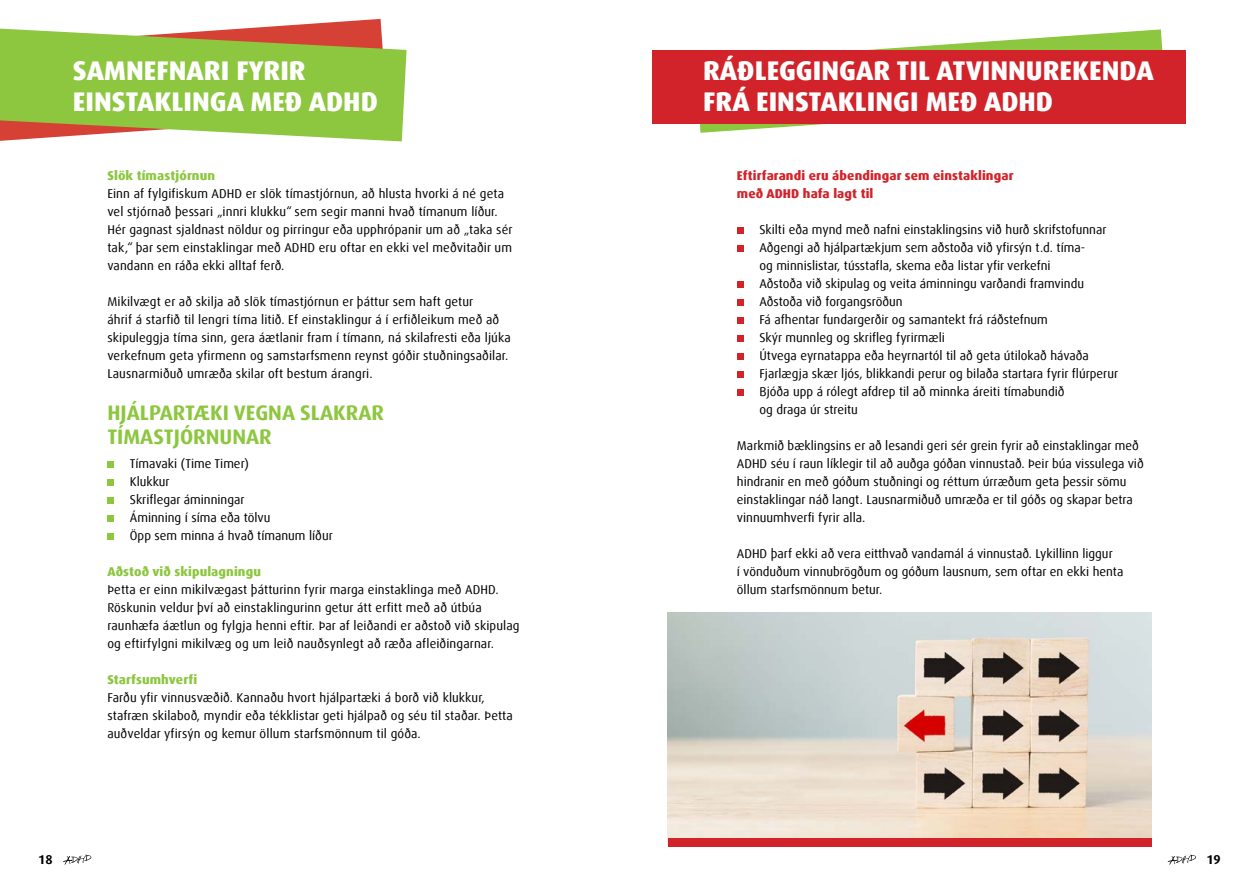
<style>
.page{position:relative;width:1259px;height:893px;background:#fff}
.page>*{position:absolute;margin:0;border:0;box-sizing:border-box;transform-origin:0 0}
.t1{font:800 27px/31.5px "Dax Offc Pro";color:#fff}
.t2{font:700 21px/24px "Dax Offc Pro";color:#8dc63f}
.t3{font:12.75px/18px "Dax Offc Pro";color:#000}
.t4{font:800 12.75px/18px "Dax Offc Pro";letter-spacing:.01em;color:#d2232a}
.t5{font:800 12.75px "Dax Offc Pro";letter-spacing:.01em;color:#8dc63f}
.t6{font:700 12.75px "Dax Offc Pro";color:#000}
</style>
<div class="page">
<svg style="left:63px;top:855px;width:29px;height:10px"></svg>
<svg style="left:1167px;top:855px;width:29px;height:10px"></svg>
<div style="left:107px;top:461px;width:7px;height:6px;background:#8dc63f"></div>
<div style="left:107px;top:479px;width:7px;height:6px;background:#8dc63f"></div>
<div style="left:107px;top:497px;width:7px;height:6px;background:#8dc63f"></div>
<div style="left:107px;top:515px;width:7px;height:6px;background:#8dc63f"></div>
<div style="left:107px;top:533px;width:7px;height:6px;background:#8dc63f"></div>
<svg style="left:0;top:19px;width:382px;height:10px"></svg>
<svg style="left:0;top:29px;width:406px;height:112px;background:#9dbd4d"></svg>
<svg style="left:737px;top:227px;width:6px;height:6px"></svg>
<svg style="left:737px;top:245px;width:6px;height:6px"></svg>
<svg style="left:737px;top:281px;width:6px;height:6px"></svg>
<svg style="left:737px;top:299px;width:6px;height:6px"></svg>
<svg style="left:737px;top:317px;width:6px;height:6px"></svg>
<svg style="left:737px;top:335px;width:6px;height:6px"></svg>
<svg style="left:737px;top:353px;width:6px;height:6px"></svg>
<svg style="left:737px;top:371px;width:6px;height:6px"></svg>
<svg style="left:737px;top:389px;width:6px;height:6px"></svg>
<svg style="left:700px;top:29px;width:463px;height:104px"></svg>
<div style="left:652px;top:50px;width:534px;height:74px;background:#d2232a"></div>
<img style="left:668px;top:612px;width:483px;height:226px">
<div style="left:668px;top:838px;width:483px;height:8px;background:#d2232a"></div>
<h1 class="t1" style="left:73px;top:55px;width:306px">SAMNEFNARI FYRIR<br>EINSTAKLINGA MEÐ ADHD</h1>
<p class="t5" style="left:107px;top:167px;width:109px">Slök tímastjórnun</p>
<p class="t3" style="left:107px;top:185px;width:407px">Einn af fylgifiskum ADHD er slök tímastjórnun, að hlusta hvorki á né geta vel stjórnað þessari „innri klukku“ sem segir manni hvað tímanum líður.<br>Hér gagnast sjaldnast nöldur og pirringur eða upphrópanir um að „taka sér tak,“ þar sem einstaklingar með ADHD eru oftar en ekki vel meðvitaðir um vandann en ráða ekki alltaf ferð.</p>
<p class="t3" style="left:107px;top:293px;width:405px">Mikilvægt er að skilja að slök tímastjórnun er þáttur sem haft getur<br>áhrif á starfið til lengri tíma litið. Ef einstaklingur á í erfiðleikum með að skipuleggja tíma sinn, gera áætlanir fram í tímann, ná skilafresti eða ljúka verkefnum geta yfirmenn og samstarfsmenn reynst góðir stuðningsaðilar.<br>Lausnarmiðuð umræða skilar oft bestum árangri.</p>
<h2 class="t2" style="left:107px;top:401px;width:278px">HJÁLPARTÆKI VEGNA SLAKRAR<br>TÍMASTJÓRNUNAR</h2>
<p class="t3" style="left:130px;top:455px;width:204px">Tímavaki (Time Timer)<br>Klukkur<br>Skriflegar áminningar<br>Áminning í síma eða tölvu<br>Öpp sem minna á hvað tímanum líður</p>
<p class="t5" style="left:107px;top:563px;width:155px">Aðstoð við skipulagningu</p>
<p class="t3" style="left:107px;top:581px;width:414px">Þetta er einn mikilvægast þátturinn fyrir marga einstaklinga með ADHD.<br>Röskunin veldur því að einstaklingurinn getur átt erfitt með að útbúa raunhæfa áætlun og fylgja henni eftir. Þar af leiðandi er aðstoð við skipulag og eftirfylgni mikilvæg og um leið nauðsynlegt að ræða afleiðingarnar.</p>
<p class="t5" style="left:107px;top:671px;width:91px">Starfsumhverfi</p>
<p class="t3" style="left:107px;top:689px;width:407px">Farðu yfir vinnusvæðið. Kannaðu hvort hjálpartæki á borð við klukkur, stafræn skilaboð, myndir eða tékklistar geti hjálpað og séu til staðar. Þetta auðveldar yfirsýn og kemur öllum starfsmönnum til góða.</p>
<h1 class="t1" style="left:703px;top:55px;width:452px">RÁÐLEGGINGAR TIL ATVINNUREKENDA<br>FRÁ EINSTAKLINGI MEÐ ADHD</h1>
<p class="t4" style="left:737px;top:167px;width:278px">Eftirfarandi eru ábendingar sem einstaklingar með ADHD hafa lagt til</p>
<p class="t3" style="left:759px;top:221px;width:360px">Skilti eða mynd með nafni einstaklingsins við hurð skrifstofunnar Aðgengi að hjálpartækjum sem aðstoða við yfirsýn t.d. tíma-<br>og minnislistar, tússtafla, skema eða listar yfir verkefni<br>Aðstoða við skipulag og veita áminningu varðandi framvindu Aðstoða við forgangsröðun<br>Fá afhentar fundargerðir og samantekt frá ráðstefnum<br>Skýr munnleg og skrifleg fyrirmæli<br>Útvega eyrnatappa eða heyrnartól til að geta útilokað hávaða Fjarlægja skær ljós, blikkandi perur og bilaða startara fyrir flúrperur Bjóða upp á rólegt afdrep til að minnka áreiti tímabundið<br>og draga úr streitu</p>
<p class="t3" style="left:737px;top:437px;width:408px">Markmið bæklingsins er að lesandi geri sér grein fyrir að einstaklingar með ADHD séu í raun líklegir til að auðga góðan vinnustað. Þeir búa vissulega við hindranir en með góðum stuðningi og réttum úrræðum geta þessir sömu einstaklingar náð langt. Lausnarmiðuð umræða er til góðs og skapar betra vinnuumhverfi fyrir alla.</p>
<p class="t3" style="left:737px;top:545px;width:388px">ADHD þarf ekki að vera eitthvað vandamál á vinnustað. Lykillinn liggur<br>í vönduðum vinnubrögðum og góðum lausnum, sem oftar en ekki henta öllum starfsmönnum betur.</p>
<p class="t6" style="left:38px;top:851px;width:16px">18</p>
<p class="t6" style="left:1206px;top:851px;width:16px">19</p>
</div>
